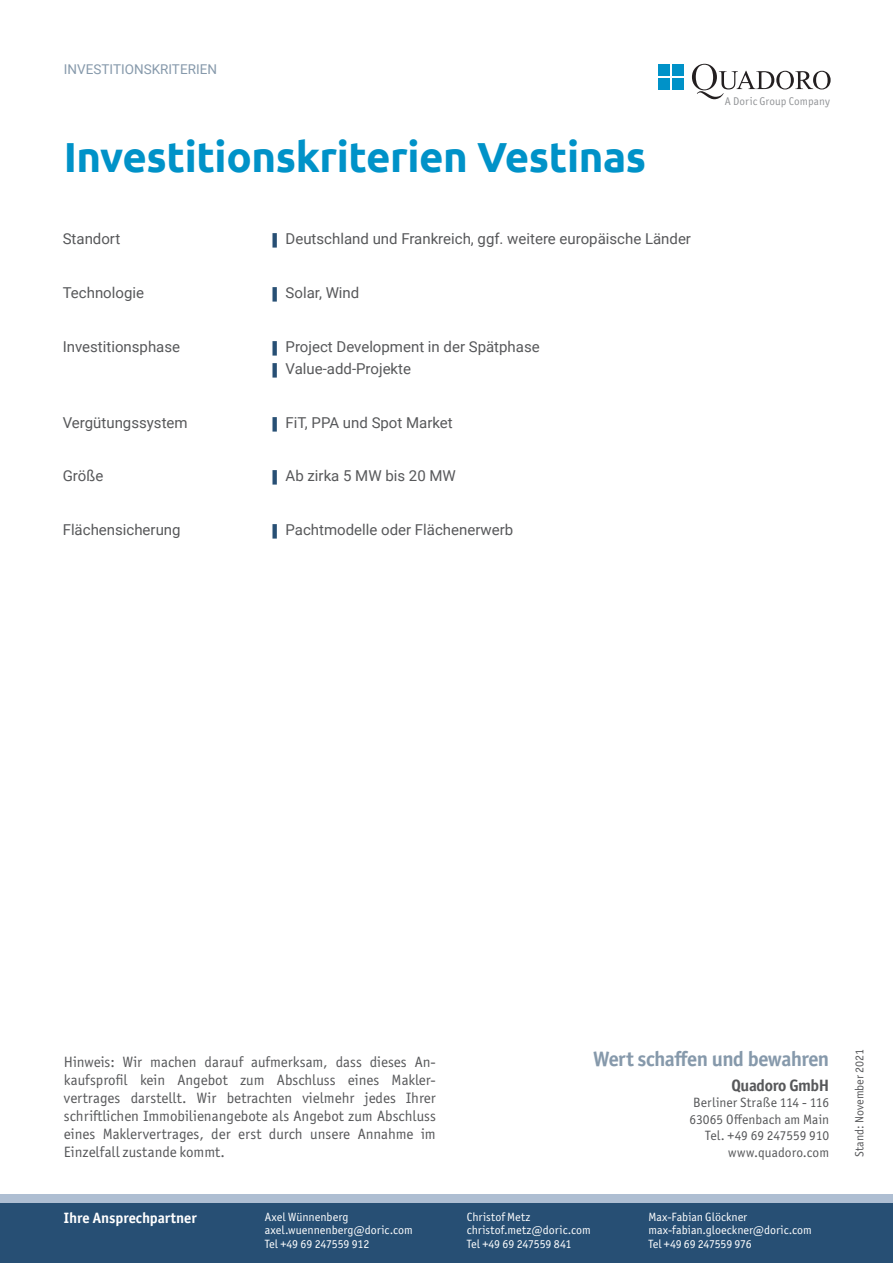
<style>
.page{position:relative;width:893px;height:1263px;background:#fff}
.page>*{position:absolute;margin:0;border:0;box-sizing:border-box;transform-origin:0 0}
.Titel_1{font:700 42px "Ubuntu";letter-spacing:-.01em;color:#0092c8}
.t1{font:700 21px "Officina Sans ITC Std";letter-spacing:-.025em;color:#8699ab}
.t2{font:700 16.5px "Officina Sans ITC Std";letter-spacing:-.02em;color:#57585a}
.t3{font:15px/18px "Officina Sans ITC Std";color:#57585a;text-align:justify}
.Fließtext{font:15px "Roboto";color:#57585a}
.t4{font:700 15px "Officina Sans ITC Std";color:#fff}
.t5{font:13.5px/16.5px "Officina Sans ITC Std";letter-spacing:.005em;color:#57585a;text-align:right}
.Groß___Datum{font:13.5px "Roboto";color:#8699ab}
.t6{font:12px/13.5px "Officina Sans ITC Std";color:#fff}
.t7{font:12px "Officina Sans ITC Std";color:#57585a}
.t8{font:11.25px "Officina Sans ITC Std";letter-spacing:.005em;color:#939598}
.s1{font-family:"Times New Roman";font-size:12px;color:#274f74}
</style>
<div class="page">
<div style="left:658px;top:64px;width:12px;height:12px;background:#0092c8"></div>
<div style="left:673px;top:64px;width:11px;height:12px;background:#0092c8"></div>
<div style="left:658px;top:79px;width:12px;height:11px;background:#0092c8"></div>
<div style="left:673px;top:79px;width:11px;height:11px;background:#0092c8"></div>
<svg style="left:692px;top:64px;width:139px;height:35px"></svg>
<div style="left:0;top:1201px;width:893px;height:62px;background:#274f74"></div>
<div style="left:0;top:1194px;width:893px;height:9px;background:#aebed2"></div>
<p class="Groß___Datum" style="left:64px;top:60px;width:155px">INVESTITIONSKRITERIEN</p>
<p class="Titel_1" style="left:64px;top:131px;width:584px">Investitionskriterien Vestinas</p>
<p class="Fließtext" style="left:63px;top:228px;width:59px">Standort</p>
<p class="Fließtext" style="left:273px;top:228px;width:420px"><span class="s1">▌</span> Deutschland und Frankreich, ggf. weitere europäische Länder</p>
<p class="Fließtext" style="left:63px;top:282px;width:83px">Technologie</p>
<p class="Fließtext" style="left:273px;top:282px;width:88px"><span class="s1">▌</span> Solar, Wind</p>
<p class="Fließtext" style="left:63px;top:336px;width:119px">Investitionsphase</p>
<p class="Fließtext" style="left:273px;top:336px;width:268px"><span class="s1">▌</span> Project Development in der Spätphase</p>
<p class="Fließtext" style="left:273px;top:358px;width:140px"><span class="s1">▌</span> Value-add-Projekte</p>
<p class="Fließtext" style="left:63px;top:412px;width:126px">Vergütungssystem</p>
<p class="Fließtext" style="left:273px;top:412px;width:181px"><span class="s1">▌</span> FiT, PPA und Spot Market</p>
<p class="Fließtext" style="left:63px;top:466px;width:42px">Größe</p>
<p class="Fließtext" style="left:273px;top:466px;width:185px"><span class="s1">▌</span> Ab zirka 5 MW bis 20 MW</p>
<p class="Fließtext" style="left:63px;top:519px;width:119px">Flächensicherung</p>
<p class="Fließtext" style="left:273px;top:519px;width:242px"><span class="s1">▌</span> Pachtmodelle oder Flächenerwerb</p>
<p class="t8" style="left:725px;top:94px;width:106px">A Doric Group Company</p>
<p class="t3" style="left:64px;top:1052px;width:373px">Hinweis: Wir machen darauf aufmerksam, dass dieses An&shy;kaufsprofil kein Angebot zum Abschluss eines Makler&shy;vertrages darstellt. Wir betrachten vielmehr jedes Ihrer schriftlichen Immobilienangebote als Angebot zum Abschluss eines Maklervertrages, der erst durch unsere Annahme im Einzelfall zustande kommt.</p>
<h2 class="t1" style="left:593px;top:1045px;width:238px">Wert schaffen und bewahren</h2>
<p class="t2" style="left:731px;top:1075px;width:99px">Quadoro GmbH</p>
<p class="t5" style="left:689px;top:1094px;width:141px">Berliner Straße 114 - 116<br>63065 Offenbach am Main<br>Tel. +49 69 247559 910 www.quadoro.com</p>
<p class="t4" style="left:64px;top:1208px;width:134px">Ihre Ansprechpartner</p>
<p class="t6" style="left:265px;top:1210px;width:150px">Axel Wünnenberg axel.wuennenberg@doric.com<br>Tel +49 69 247559 912</p>
<p class="t6" style="left:467px;top:1210px;width:126px">Christof Metz christof.metz@doric.com<br>Tel +49 69 247559 841</p>
<p class="t6" style="left:648px;top:1210px;width:165px">Max-Fabian Glöckner max-fabian.gloeckner@doric.com<br>Tel +49 69 247559 976</p>
<p class="t7" style="left:852px;top:1157px;width:109px;rotate:-90deg">Stand: November 2021</p>
</div>
